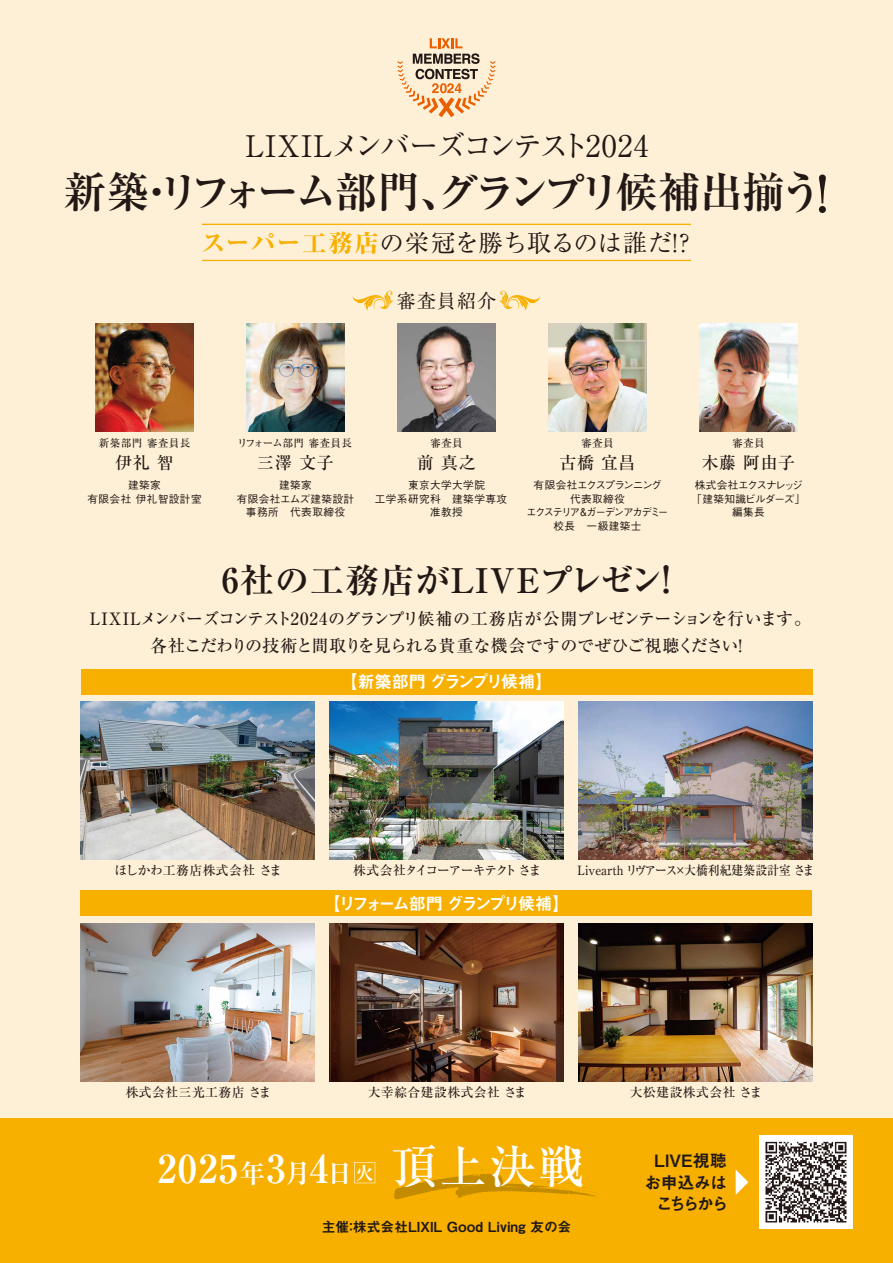
<style>
.page{position:relative;width:893px;height:1263px;background:#fff}
.page>*{position:absolute;margin:0;border:0;box-sizing:border-box;transform-origin:0 0}
.t1{font:500 46.95px "Ryumin Pro";color:#fff}
.t2{font:700 42.45px "Ryumin Pro";letter-spacing:-.12em;color:#221815}
.t3{font:700 38.25px "Ryumin Pro";color:#fff}
.t4{font:700 34.05px "Ryumin Pro";letter-spacing:.03em;color:#221815}
.t5{font:29.7px "Ryumin Pro";letter-spacing:-.07em;color:#221815}
.t6{font:24.45px "Ryumin Pro";letter-spacing:-.005em;color:#221815}
.t7{font:19.2px "Ryumin Pro";letter-spacing:.055em;color:#221815}
.t8{font:500 16.95px/26.5px "Ryumin Pro";letter-spacing:-.03em;color:#221815;text-align:center}
.t9{font:16.95px/21.3px "Midashi Go Pro MB31";letter-spacing:-.03em;color:#221815;text-align:right}
.t10{font:16.95px "Midashi Go Pro MB31";letter-spacing:-.145em;color:#fff}
.t11{font:16.95px "Midashi Go Pro MB31";letter-spacing:-.12em;color:#fff}
.t12{font:13.8px "Midashi Go Pro MB31";color:#221815}
.t13{font:500 12.75px "Ryumin Pro";letter-spacing:.04em;color:#221815}
.t14{font:500 12.75px "Ryumin Pro";color:#221815;scale:.93 1}
.t15{font:500 12.75px "Ryumin Pro";letter-spacing:-.08em;color:#221815}
.t16{font:500 10.65px/13.8px "Gothic BBB Pro";letter-spacing:-.08em;color:#221815;text-align:center}
.t17{font:500 10.65px/13.8px "Gothic BBB Pro";letter-spacing:.04em;color:#221815;text-align:center}
.t18{font:500 10.65px "Ryumin Pro";letter-spacing:.03em;color:#221815}
.t19{font:500 10.65px "Ryumin Pro";letter-spacing:-.065em;color:#221815}
.s1{font-size:50.1px}
.s2{font-weight:800;color:#f7b000}
.s3{font-size:37.35px}
.s4{font-size:25.95px}
.s5{font-size:18.15px}
</style>
<div class="page">
<div style="left:0;top:0;width:893px;height:1118px;background:#fef0d6"></div>
<div style="left:0;top:1118px;width:893px;height:145px;background:#f7b000"></div>
<hr style="left:202px;top:260px;width:489px;height:1px;background:#f7b000">
<hr style="left:202px;top:224px;width:489px;height:1px;background:#f7b000">
<img style="left:96px;top:323px;width:97px;height:109px">
<img style="left:247px;top:323px;width:97px;height:109px">
<img style="left:549px;top:323px;width:97px;height:109px">
<img style="left:398px;top:323px;width:97px;height:109px">
<img style="left:699px;top:323px;width:98px;height:109px">
<img style="left:330px;top:702px;width:233px;height:157px">
<img style="left:578px;top:702px;width:234px;height:157px">
<img style="left:81px;top:702px;width:234px;height:157px">
<img style="left:330px;top:923px;width:233px;height:158px">
<img style="left:578px;top:923px;width:234px;height:158px">
<img style="left:81px;top:923px;width:234px;height:158px">
<svg style="left:354px;top:1162px;width:21px;height:21px"></svg>
<svg style="left:394px;top:1169px;width:203px;height:30px"></svg>
<svg style="left:736px;top:1170px;width:12px;height:25px"></svg>
<img style="left:759px;top:1135px;width:94px;height:94px">
<div style="left:81px;top:890px;width:731px;height:26px;background:#f7b000"></div>
<div style="left:81px;top:669px;width:732px;height:25px;background:#f7b000"></div>
<svg style="left:352px;top:290px;width:41px;height:20px"></svg>
<svg style="left:499px;top:290px;width:41px;height:20px"></svg>
<svg style="left:397px;top:38px;width:99px;height:79px"></svg>
<h3 class="t5" style="left:245px;top:123px;width:405px">LIXILメンバーズコンテスト2024</h3>
<h2 class="t2" style="left:64px;top:158px;width:785px">新築・リフォーム部門、グランプリ候補出揃う<span class="s1">！</span></h2>
<h3 class="t6" style="left:201px;top:223px;width:497px"><span class="s2">スーパー工務店</span>の栄冠を勝ち取るのは誰だ！？</h3>
<p class="t7" style="left:396px;top:285px;width:101px">審査員紹介</p>
<p class="t18" style="left:99px;top:435px;width:93px">新築部門 審査員長</p>
<p class="t8" style="left:115px;top:448px;width:60px">伊礼 智</p>
<p class="t17" style="left:88px;top:477px;width:116px">建築家<br>有限会社 伊礼智設計室</p>
<p class="t19" style="left:237px;top:435px;width:117px">リフォーム部門 審査員長</p>
<p class="t8" style="left:257px;top:448px;width:78px">三澤 文子</p>
<p class="t17" style="left:237px;top:477px;width:119px">建築家<br>有限会社エムズ建築設計事務所　代表取締役</p>
<p class="t18" style="left:430px;top:435px;width:34px">審査員</p>
<p class="t8" style="left:417px;top:448px;width:60px">前 真之</p>
<p class="t17" style="left:375px;top:477px;width:145px">東京大学大学院<br>工学系研究科　建築学専攻　准教授</p>
<p class="t18" style="left:581px;top:435px;width:34px">審査員</p>
<p class="t8" style="left:559px;top:448px;width:78px">古橋 宜昌</p>
<p class="t16" style="left:527px;top:477px;width:143px">有限会社エクスプランニング<br>代表取締役<br>エクステリア＆ガーデンアカデミー校長　一級建築士</p>
<h3 class="t4" style="left:222px;top:553px;width:464px">6社の工務店がLIVEプレゼン<span class="s3">！</span></h3>
<p class="t18" style="left:732px;top:435px;width:34px">審査員</p>
<p class="t8" style="left:701px;top:448px;width:95px">木藤 阿由子</p>
<p class="t16" style="left:691px;top:477px;width:116px">株式会社エクスナレッジ「建築知識ビルダーズ」編集長</p>
<p class="t8" style="left:90px;top:604px;width:723px">LIXILメンバーズコンテスト2024のグランプリ候補の工務店が公開プレゼンテーションを行います。各社こだわりの技術と間取りを見られる貴重な機会ですのでぜひご視聴ください！</p>
<p class="t11" style="left:340px;top:668px;width:213px">【新築部門 グランプリ候補】</p>
<p class="t13" style="left:115px;top:861px;width:169px">ほしかわ工務店株式会社 さま</p>
<p class="t14" style="left:578px;top:861px;width:256px">Livearth リヴアース×大橋利紀建築設計室 さま</p>
<p class="t15" style="left:353px;top:861px;width:190px">株式会社タイコーアーキテクト さま</p>
<p class="t10" style="left:323px;top:890px;width:247px">【リフォーム部門 グランプリ候補】</p>
<p class="t13" style="left:126px;top:1082px;width:147px">株式会社三光工務店 さま</p>
<p class="t13" style="left:368px;top:1082px;width:160px">大幸綜合建設株式会社 さま</p>
<p class="t13" style="left:630px;top:1082px;width:134px">大松建設株式会社 さま</p>
<h3 class="t3" style="left:158px;top:1138px;width:218px">2025<span class="s4">年</span>3<span class="s4">月</span>4<span class="s4">日</span><span class="s5">火</span></h3>
<h1 class="t1" style="left:390px;top:1129px;width:212px">頂上決戦！</h1>
<p class="t12" style="left:322px;top:1216px;width:251px">主催：株式会社LIXIL Good Living 友の会</p>
<p class="t9" style="left:644px;top:1148px;width:86px">LIVE視聴お申込みはこちらから</p>
</div>
